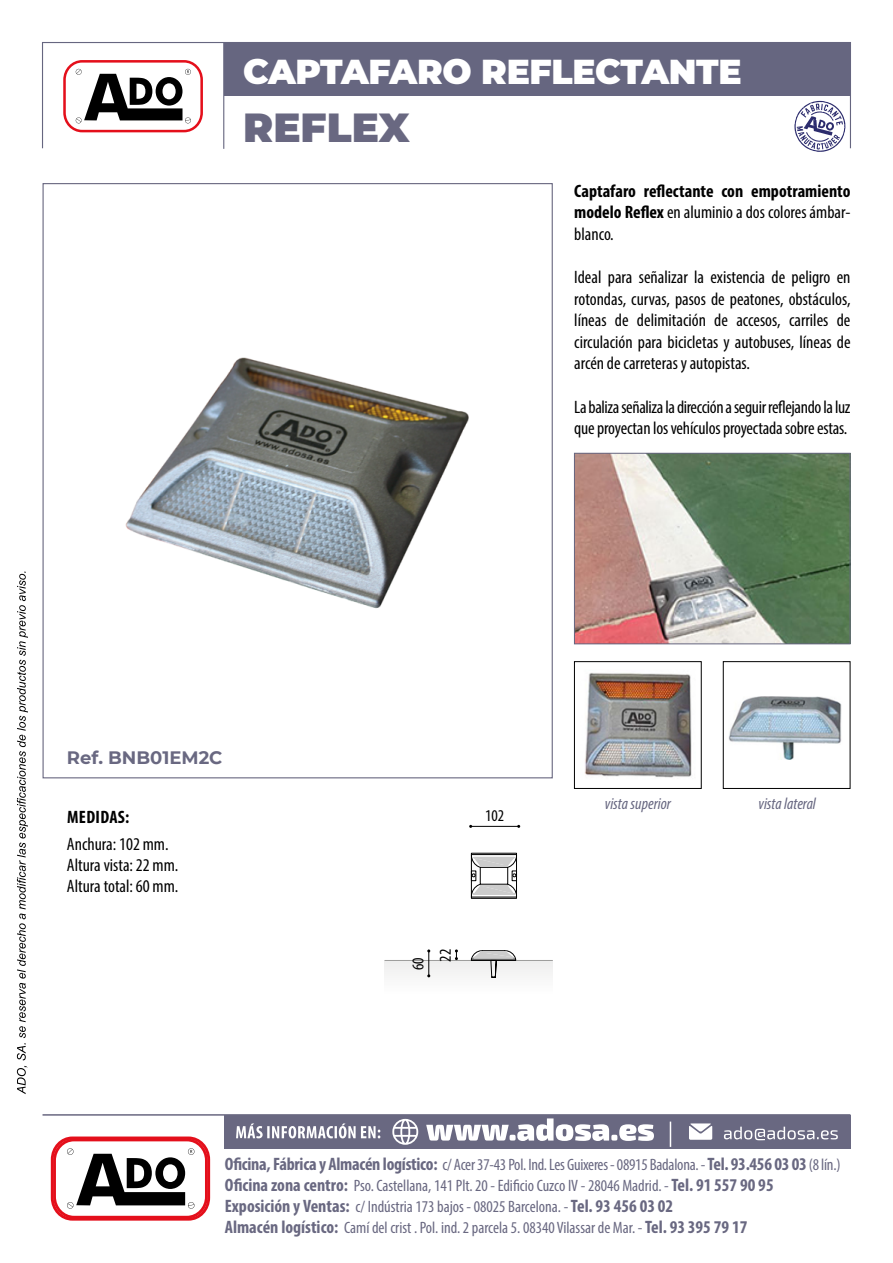
<style>
.page{position:relative;width:893px;height:1263px;background:#fff}
.page>*{position:absolute;margin:0;border:0;box-sizing:border-box;transform-origin:0 0}
.t1{font:900 40.5px "Montserrat";color:#696881}
.t2{font:900 34.5px "Montserrat";letter-spacing:-.01em;color:#fff}
.t3{font:condensed 18px/21.6px "Myriad Pro";letter-spacing:-.01em;color:#000}
.t4{font:700 condensed 18px/21.6px "Myriad Pro";color:#000;text-align:justify}
.t5{font:700 18px "Montserrat";color:#696881}
.t6{font:700 condensed 18px "Myriad Pro";letter-spacing:.02em;color:#000}
.t7{font:condensed 16.5px/21px "Myriad Pro";color:#696881}
.t8{font:italic condensed 16.5px "Myriad Pro";color:#666680}
.t9{font:condensed 16.5px/27.3px "Myriad Pro";color:#000;text-align:center}
.s1{font-weight:400}
.s2{font-weight:700;font-size:18px}
</style>
<div class="page">
<div style="left:42px;top:42px;width:809px;height:107px;border:1px solid #666680"></div>
<hr style="left:223px;top:43px;width:1px;height:106px;background:#666680">
<div style="left:224px;top:43px;width:626px;height:53px;background:#666680"></div>
<svg style="left:63px;top:60px;width:140px;height:72px"></svg>
<div style="left:224px;top:1115px;width:626px;height:33px;background:#696881"></div>
<svg style="left:236px;top:1123px;width:144px;height:15px"></svg>
<hr style="left:43px;top:1114px;width:807px;height:2px;background:#696881">
<svg style="left:392px;top:1119px;width:26px;height:26px"></svg>
<svg style="left:426px;top:1118px;width:228px;height:23px"></svg>
<svg style="left:724px;top:1127px;width:114px;height:13px"></svg>
<svg style="left:689px;top:1123px;width:23px;height:17px"></svg>
<svg style="left:670px;top:1121px;width:1px;height:26px"></svg>
<svg style="left:51px;top:1136px;width:159px;height:84px"></svg>
<svg style="left:17px;top:571px;width:11px;height:523px"></svg>
<svg style="left:794px;top:101px;width:52px;height:51px"></svg>
<img style="left:125px;top:357px;width:344px;height:252px">
<img style="left:576px;top:455px;width:272px;height:187px">
<div style="left:574px;top:453px;width:276px;height:191px;border:1px solid #666680"></div>
<div style="left:385px;top:960px;width:168px;height:35px;background:#f7f7f7"></div>
<hr style="left:385px;top:960px;width:168px;height:1px;background:#9d9d9c">
<hr style="left:471px;top:826px;width:48px;height:1px;background:#000">
<svg style="left:471px;top:852px;width:46px;height:126px"></svg>
<svg style="left:427px;top:949px;width:3px;height:28px"></svg>
<svg style="left:455px;top:949px;width:3px;height:11px"></svg>
<img style="left:584px;top:672px;width:108px;height:106px">
<div style="left:574px;top:661px;width:128px;height:128px;border:1px solid #000"></div>
<img style="left:729px;top:696px;width:113px;height:63px">
<div style="left:723px;top:661px;width:127px;height:128px;border:1px solid #000"></div>
<h2 class="t2" style="left:243px;top:45px;width:500px">CAPTAFARO REFLECTANTE</h2>
<h1 class="t1" style="left:243px;top:98px;width:168px">REFLEX</h1>
<p class="t4" style="left:574px;top:179px;width:278px">Captafaro reflectante con empotramiento modelo Reflex <span class="s1">en aluminio a dos colores ámbar&shy;blanco.</span></p>
<p class="t3" style="left:574px;top:266px;width:278px;text-align:justify">Ideal para señalizar la existencia de peligro en rotondas, curvas, pasos de peatones, obstáculos, líneas de delimitación de accesos, carriles de circulación para bicicletas y autobuses, líneas de arcén de carreteras y autopistas.</p>
<p class="t3" style="left:574px;top:396px;width:278px">La baliza señaliza la dirección a seguir reflejando la luz que proyectan los vehículos proyectada sobre estas.</p>
<p class="t5" style="left:67px;top:744px;width:157px">Ref. BNB01EM2C</p>
<p class="t6" style="left:67px;top:806px;width:64px">MEDIDAS:</p>
<p class="t3" style="left:67px;top:833px;width:113px;line-height:21px">Anchura: 102 mm.<br>Altura vista: 22 mm.<br>Altura total: 60 mm.</p>
<p class="t9" style="left:485px;top:801px;width:21px">102</p>
<p class="t9" style="left:404px;top:970px;width:23px;rotate:-90deg">60<br>22</p>
<p class="t8" style="left:605px;top:794px;width:68px">vista superior</p>
<p class="t8" style="left:758px;top:794px;width:59px">vista lateral</p>
<p class="t7" style="left:225px;top:1153px;width:617px"><span class="s2">Oficina, Fábrica y Almacén logístico:</span> c/ Acer 37-43 Pol. Ind. Les Guixeres - 08915 Badalona. - <span class="s2">Tel. 93.456 03 03</span> (8 lín.)<br><span class="s2">Oficina zona centro:</span> Pso. Castellana, 141 Plt. 20 - Edificio Cuzco IV - 28046 Madrid. - <span class="s2">Tel. 91 557 90 95<br>Exposición y Ventas:</span> c/ Indústria 173 bajos - 08025 Barcelona. - <span class="s2">Tel. 93 456 03 02<br>Almacén logístico:</span> Camí del crist . Pol. ind. 2 parcela 5. 08340 Vilassar de Mar. - <span class="s2">Tel. 93 395 79 17</span></p>
</div>
